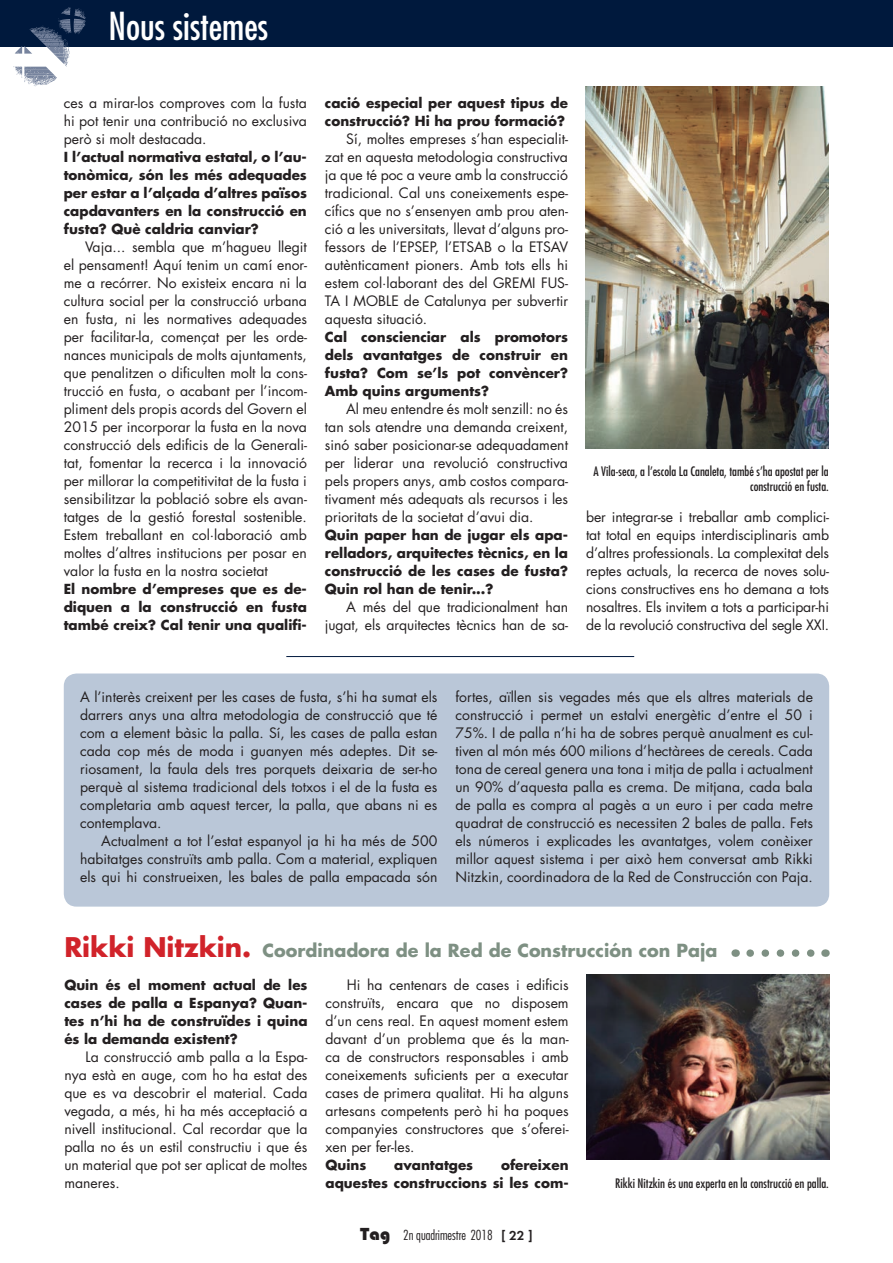
<style>
.page{position:relative;width:893px;height:1263px;background:#fff}
.page>*{position:absolute;margin:0;border:0;box-sizing:border-box;transform-origin:0 0}
.t1{font:condensed 37.5px "Futura";color:#fff}
.t2{font:700 17.55px "Futura";color:#7e9083}
.t3{font:13.95px/18px "Futura";color:#231f20;text-align:justify}
.t4{font:700 13.5px/18px "Futura";color:#231f20;text-align:justify}
.t5{font:300 condensed 13.5px "Futura";color:#231f20}
.t6{font:condensed 12.75px/15px "Futura";color:#231f20;text-align:right}
.s1{font-size:26.4px;color:#d1232a}
.s2{font-family:"Bauhaus 93";font-weight:400;font-stretch:normal;font-size:18px}
.s3{font-weight:600;font-stretch:normal}
</style>
<div class="page">
<div style="left:0;top:0;width:893px;height:47px;background:#00193d"></div>
<svg style="left:13px;top:7px;width:73px;height:79px"></svg>
<img style="left:585px;top:87px;width:244px;height:361px">
<div style="left:64px;top:673px;width:765px;height:234px;background:#bac7d8;border-radius:13px"></div>
<svg style="left:750px;top:949px;width:65px;height:8px"></svg>
<img style="left:587px;top:975px;width:242px;height:185px">
<hr style="left:286px;top:656px;width:348px;height:1px;background:#00193d">
<h1 class="t1" style="left:109px;top:3px;width:161px">Nous sistemes</h1>
<p class="t3" style="left:64px;top:94px;width:245px">ces a mirar-los comproves com la fusta hi pot tenir una contribució no exclusiva però si molt destacada.</p>
<p class="t4" style="left:64px;top:148px;width:245px">I l’actual normativa estatal, o l’au· tonòmica, són les més adequades per estar a l’alçada d’altres països capdavanters en la construcció en fusta? Què caldria canviar?</p>
<p class="t3" style="left:64px;top:238px;width:245px;text-indent:21px">Vaja... sembla que m’hagueu llegit el pensament! Aquí tenim un camí enor&shy;me a recórrer. No existeix encara ni la cultura social per la construcció urbana en fusta, ni les normatives adequades per facilitar-la, començat per les orde&shy;nances municipals de molts ajuntaments, que penalitzen o dificulten molt la cons&shy;trucció en fusta, o acabant per l’incom&shy;pliment dels propis acords del Govern el 2015 per incorporar la fusta en la nova construcció dels edificis de la Generali&shy;tat, fomentar la recerca i la innovació per millorar la competitivitat de la fusta i sensibilitzar la població sobre els avan&shy;tatges de la gestió forestal sostenible.<br>Estem treballant en col·laboració amb moltes d’altres institucions per posar en valor la fusta en la nostra societat</p>
<p class="t4" style="left:64px;top:580px;width:245px">El nombre d’empreses que es de· diquen a la construcció en fusta també creix? Cal tenir una qualifi·</p>
<p class="t4" style="left:325px;top:94px;width:245px">cació especial per aquest tipus de construcció? Hi ha prou formació?</p>
<p class="t3" style="left:325px;top:130px;width:245px;text-indent:21px">Sí, moltes empreses s’han especialit&shy;zat en aquesta metodologia constructiva ja que té poc a veure amb la construcció tradicional. Cal uns coneixements espe&shy;cífics que no s’ensenyen amb prou aten&shy;ció a les universitats, llevat d’alguns pro&shy;fessors de l’EPSEP, l’ETSAB o la ETSAV autènticament pioners. Amb tots ells hi estem col·laborant des del GREMI FUS-TA I MOBLE de Catalunya per subvertir aquesta situació.</p>
<p class="t4" style="left:325px;top:328px;width:245px">Cal conscienciar als promotors dels avantatges de construir en fusta? Com se’ls pot convèncer?<br>Amb quins arguments?</p>
<p class="t3" style="left:325px;top:400px;width:245px;text-indent:21px">Al meu entendre és molt senzill: no és tan sols atendre una demanda creixent, sinó saber posicionar-se adequadament per liderar una revolució constructiva pels propers anys, amb costos compara&shy;tivament més adequats als recursos i les prioritats de la societat d’avui dia.</p>
<p class="t4" style="left:325px;top:526px;width:245px">Quin paper han de jugar els apa· relladors, arquitectes tècnics, en la construcció de les cases de fusta?<br>Quin rol han de tenir...?</p>
<p class="t3" style="left:325px;top:598px;width:245px;text-align:right">A més del que tradicionalment han jugat, els arquitectes tècnics han de sa-</p>
<p class="t6" style="left:593px;top:464px;width:237px">A Vila-seca, a l’escola La Canaleta, també s’ha apostat per la construcció en fusta.</p>
<p class="t3" style="left:586px;top:508px;width:245px">ber integrar-se i treballar amb complici&shy;tat total en equips interdisciplinaris amb d’altres professionals. La complexitat dels reptes actuals, la recerca de noves solu&shy;cions constructives ens ho demana a tots nosaltres. Els invitem a tots a participar-hi de la revolució constructiva del segle XXI.</p>
<p class="t3" style="left:80px;top:688px;width:359px">A l’interès creixent per les cases de fusta, s’hi ha sumat els darrers anys una altra metodologia de construcció que té com a element bàsic la palla. Sí, les cases de palla estan cada cop més de moda i guanyen més adeptes. Dit se&shy;riosament, la faula dels tres porquets deixaria de ser-ho perquè al sistema tradicional dels totxos i el de la fusta es completaria amb aquest tercer, la palla, que abans ni es contemplava.</p>
<p class="t3" style="left:80px;top:832px;width:359px;text-indent:21px">Actualment a tot l’estat espanyol ja hi ha més de 500 habitatges construïts amb palla. Com a material, expliquen els qui hi construeixen, les bales de palla empacada són</p>
<p class="t3" style="left:455px;top:688px;width:359px">fortes, aïllen sis vegades més que els altres materials de construcció i permet un estalvi energètic d’entre el 50 i 75%. I de palla n’hi ha de sobres perquè anualment es cul&shy;tiven al món més 600 milions d’hectàrees de cereals. Cada tona de cereal genera una tona i mitja de palla i actualment un 90% d’aquesta palla es crema. De mitjana, cada bala de palla es compra al pagès a un euro i per cada metre quadrat de construcció es necessiten 2 bales de palla. Fets els números i explicades les avantatges, volem conèixer millor aquest sistema i per això hem conversat amb Rikki Nitzkin, coordinadora de la Red de Construcción con Paja.</p>
<p class="t2" style="left:64px;top:938px;width:654px"><span class="s1">Rikki Nitzkin.</span> Coordinadora de la Red de Construcción con Paja</p>
<p class="t4" style="left:64px;top:976px;width:245px">Quin és el moment actual de les cases de palla a Espanya? Quan· tes n’hi ha de construïdes i quina és la demanda existent?</p>
<p class="t3" style="left:64px;top:1048px;width:245px;text-indent:21px">La construcció amb palla a la Espa&shy;nya està en auge, com ho ha estat des que es va descobrir el material. Cada vegada, a més, hi ha més acceptació a nivell institucional. Cal recordar que la palla no és un estil constructiu i que és un material que pot ser aplicat de moltes maneres.</p>
<p class="t3" style="left:326px;top:976px;width:245px;text-indent:21px">Hi ha centenars de cases i edificis construïts, encara que no disposem d’un cens real. En aquest moment estem davant d’un problema que és la man&shy;ca de constructors responsables i amb coneixements suficients per a executar cases de primera qualitat. Hi ha alguns artesans competents però hi ha poques companyies constructores que s’oferei&shy;xen per fer-les.</p>
<p class="t4" style="left:326px;top:1156px;width:42px">Quins</p>
<p class="t4" style="left:394px;top:1156px;width:80px">avantatges</p>
<p class="t4" style="left:326px;top:1156px;width:245px;text-align:right">ofereixen<br>aquestes construccions si les com·</p>
<p class="t5" style="left:360px;top:1227px;width:174px"><span class="s2">Tag</span> 2n quadrimestre 2018 <span class="s3">[ 22 ]</span></p>
<p class="t6" style="left:615px;top:1176px;width:215px">Rikki Nitzkin és una experta en la construcció en palla.</p>
</div>
